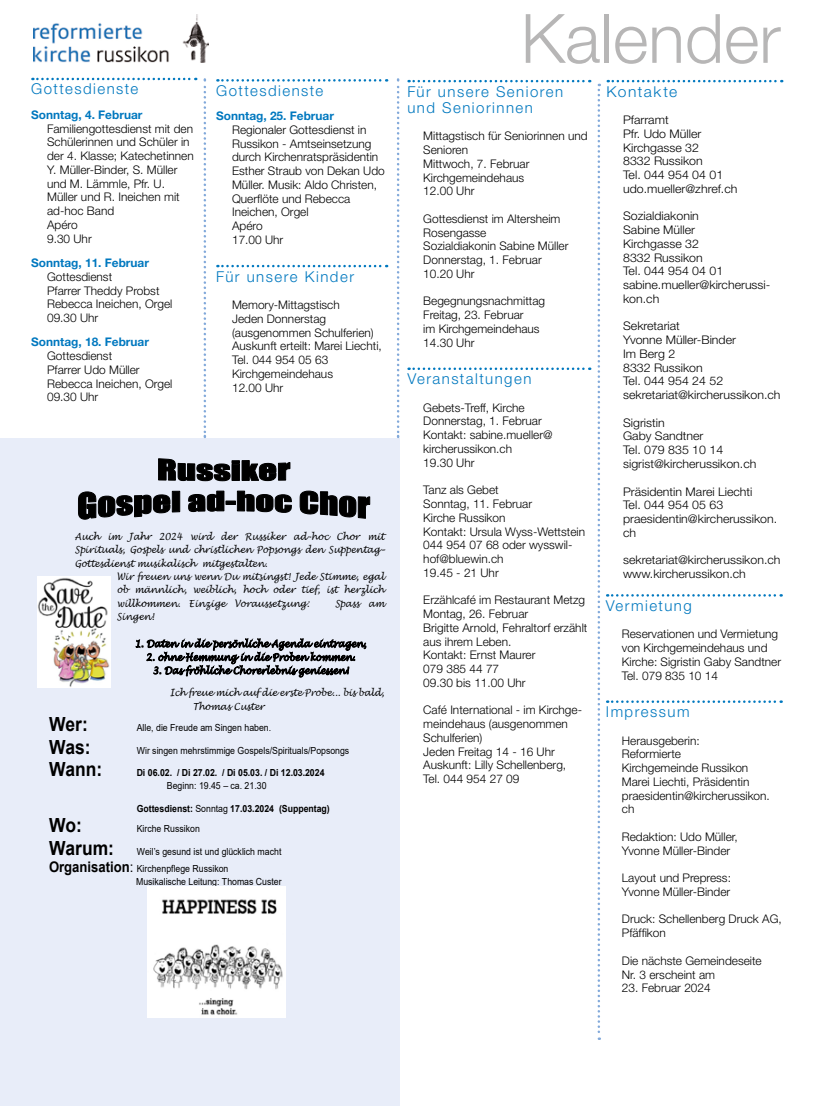
<style>
.page{position:relative;width:815px;height:1106px;background:#fff}
.page>*{position:absolute;margin:0;border:0;box-sizing:border-box;transform-origin:0 0}
.t1{font:300 68.12px "Helvetica Neue LT Pro";color:#b7b6b6}
.t2{font:700 19.5px "Arial";color:#000;scale:.9 1}
.t3{font:300 15px/16.2px "Helvetica Neue LT Pro";letter-spacing:.1em;color:#0078bf}
.t4{font:300 15px "Helvetica Neue LT Pro";letter-spacing:.1em;color:#0078bf;scale:1.04 1}
.t5{font:300 11.88px/13.8px "Helvetica Neue LT Pro";color:#000}
.t6{font:300 11.88px/13.8px "Helvetica Neue LT Pro";color:#000;scale:1.04 1}
.t7{font:700 11.88px "Helvetica Neue LT Pro";color:#0078bf}
.t8{font:italic 9.75px/13.5px "Lucida Handwriting";color:#000;scale:.9 1}
.t9{font:9.75px/17.8px "Arial";color:#000;scale:.9 1}
.t10{font:700 9.75px "Arial";letter-spacing:.005em;color:#000;scale:.9 1}
.s1{font-weight:400}
.s2{font-weight:700;font-size:19.5px}
.s3{font-weight:700;font-size:14.62px}
.s4{font-size:14.62px}
</style>
<div class="page">
<div style="left:0;top:438px;width:399px;height:668px;background:#e8edf9"></div>
<svg style="left:598px;top:84px;width:2px;height:956px"></svg>
<svg style="left:32px;top:78px;width:164px;height:2px"></svg>
<svg style="left:217px;top:79px;width:170px;height:3px"></svg>
<svg style="left:217px;top:265px;width:170px;height:2px"></svg>
<svg style="left:608px;top:80px;width:174px;height:2px"></svg>
<svg style="left:607px;top:594px;width:175px;height:2px"></svg>
<svg style="left:607px;top:700px;width:175px;height:3px"></svg>
<img style="left:33px;top:14px;width:175px;height:49px">
<svg style="left:409px;top:80px;width:181px;height:2px"></svg>
<svg style="left:409px;top:367px;width:181px;height:3px"></svg>
<svg style="left:397px;top:79px;width:2px;height:359px"></svg>
<svg style="left:204px;top:79px;width:2px;height:359px"></svg>
<img style="left:148px;top:886px;width:138px;height:131px">
<svg style="left:158px;top:458px;width:133px;height:23px"></svg>
<svg style="left:78px;top:490px;width:292px;height:30px"></svg>
<img style="left:37px;top:576px;width:73px;height:111px">
<p class="t3" style="left:31px;top:81px;width:109px">Gottesdienste</p>
<p class="t7" style="left:31px;top:107px;width:113px">Sonntag, 4. Februar</p>
<p class="t5" style="left:47px;top:121px;width:148px">Familiengottesdienst mit den<br>Schülerinnen und Schüler in der 4. Klasse; Katechetinnen<br>Y. Müller-Binder, S. Müller und M. Lämmle, Pfr. U.<br>Müller und R. Ineichen mit ad-hoc Band<br>Apéro<br>9.30 Uhr</p>
<p class="t7" style="left:31px;top:255px;width:119px">Sonntag, 11. Februar</p>
<p class="t5" style="left:47px;top:269px;width:127px">Gottesdienst<br>Pfarrer Theddy Probst<br>Rebecca Ineichen, Orgel<br>09.30 Uhr</p>
<p class="t7" style="left:31px;top:335px;width:119px">Sonntag, 18. Februar</p>
<p class="t5" style="left:47px;top:349px;width:127px">Gottesdienst<br>Pfarrer Udo Müller<br>Rebecca Ineichen, Orgel<br>09.30 Uhr</p>
<p class="t3" style="left:216px;top:82px;width:109px">Gottesdienste</p>
<p class="t7" style="left:216px;top:109px;width:119px">Sonntag, 25. Februar</p>
<p class="t5" style="left:232px;top:123px;width:154px">Regionaler Gottesdienst in<br>Russikon - Amtseinsetzung durch Kirchenratspräsidentin<br>Esther Straub von Dekan Udo<br>Müller. Musik: Aldo Christen,<br>Querflöte und Rebecca<br>Ineichen, Orgel<br>Apéro<br>17.00 Uhr</p>
<p class="t3" style="left:216px;top:268px;width:139px">Für unsere Kinder</p>
<p class="t5" style="left:232px;top:298px;width:151px">Memory-Mittagstisch<br>Jeden Donnerstag (ausgenommen Schulferien)<br>Auskunft erteilt: Marei Liechti,<br>Tel. 044 954 05 63<br>Kirchgemeindehaus<br>12.00 Uhr</p>
<p class="t8" style="left:75px;top:530px;width:345px">Auch im Jahr 2024 wird der Russiker ad-hoc Chor mit</p>
<p class="t8" style="left:75px;top:543px;width:345px">Spirituals, Gospels und christlichen Popsongs den Suppentag–</p>
<p class="t8" style="left:75px;top:556px;width:215px">Gottesdienst musikalisch mitgestalten.</p>
<p class="t8" style="left:117px;top:570px;width:299px">Wir freuen uns wenn Du mitsingst! Jede Stimme, egal</p>
<p class="t8" style="left:117px;top:583px;width:299px">ob männlich, weiblich, hoch oder tief, ist herzlich</p>
<p class="t8" style="left:117px;top:597px;width:216px">willkommen. Einzige Voraussetzung:</p>
<p class="t8" style="left:335px;top:597px;width:56px">Spass am</p>
<p class="t8" style="left:117px;top:610px;width:43px">Singen!</p>
<p class="t8" style="left:135px;top:637px;width:259px">1. Daten in die persönliche Agenda eintragen,</p>
<p class="t8" style="left:146px;top:650px;width:234px">2. ohne Hemmung in die Proben kommen.</p>
<p class="t8" style="left:153px;top:664px;width:219px">3. Das fröhliche Chorerlebnis geniessen!</p>
<p class="t8" style="left:193px;top:686px;width:214px;text-indent:-23px">Ich freue mich auf die erste Probe... bis bald,<br>Thomas Custer</p>
<h2 class="t2" style="left:49px;top:710px;width:45px">Wer:</h2>
<p class="t9" style="left:137px;top:719px;width:151px">Alle, die Freude am Singen haben.</p>
<h2 class="t2" style="left:49px;top:733px;width:48px">Was:</h2>
<p class="t9" style="left:137px;top:741px;width:238px">Wir singen mehrstimmige Gospels/Spirituals/Popsongs</p>
<h2 class="t2" style="left:49px;top:755px;width:61px">Wann:</h2>
<p class="t10" style="left:137px;top:765px;width:210px">Di 06.02. / Di 27.02. / Di 05.03. / Di 12.03.2024</p>
<p class="t9" style="left:167px;top:777px;width:112px">Beginn: 19.45 – ca. 21.30</p>
<p class="t10" style="left:137px;top:801px;width:216px">Gottesdienst: <span class="s1">Sonntag</span> 17.03.2024 (Suppentag)</p>
<h2 class="t2" style="left:49px;top:811px;width:38px">Wo:</h2>
<p class="t9" style="left:137px;top:819px;width:72px">Kirche Russikon</p>
<p class="t9" style="left:49px;top:842px;width:260px"><span class="s2">Warum:</span> Weil’s gesund ist und glücklich macht<br><span class="s3">Organisation</span><span class="s4">:</span> Kirchenpflege Russikon</p>
<p class="t9" style="left:136px;top:872px;width:163px">Musikalische Leitung: Thomas Custer</p>
<h1 class="t1" style="left:521px;top:-3px;width:261px">Kalender</h1>
<p class="t3" style="left:407px;top:83px;width:157px">Für unsere Senioren und Seniorinnen</p>
<p class="t5" style="left:423px;top:129px;width:166px">Mittagstisch für Seniorinnen und<br>Senioren<br>Mittwoch, 7. Februar<br>Kirchgemeindehaus<br>12.00 Uhr</p>
<p class="t5" style="left:423px;top:211px;width:147px">Gottesdienst im Altersheim<br>Rosengasse<br>Sozialdiakonin Sabine Müller<br>Donnerstag, 1. Februar<br>10.20 Uhr</p>
<p class="t5" style="left:423px;top:294px;width:123px">Begegnungsnachmittag<br>Freitag, 23. Februar<br>im Kirchgemeindehaus<br>14.30 Uhr</p>
<p class="t3" style="left:407px;top:370px;width:126px">Veranstaltungen</p>
<p class="t5" style="left:423px;top:400px;width:131px">Gebets-Treff, Kirche<br>Donnerstag, 1. Februar<br>Kontakt: sabine.mueller@ kircherussikon.ch<br>19.30 Uhr</p>
<p class="t5" style="left:423px;top:483px;width:163px">Tanz als Gebet<br>Sonntag, 11. Februar<br>Kirche Russikon<br>Kontakt: Ursula Wyss-Wettstein<br>044 954 07 68 oder wysswil&shy;hof@bluewin.ch<br>19.45 - 21 Uhr</p>
<p class="t5" style="left:423px;top:593px;width:166px">Erzählcafé im Restaurant Metzg<br>Montag, 26. Februar<br>Brigitte Arnold, Fehraltorf erzählt aus ihrem Leben.<br>Kontakt: Ernst Maurer<br>079 385 44 77<br>09.30 bis 11.00 Uhr</p>
<p class="t5" style="left:423px;top:703px;width:160px">Café International - im Kirchge&shy;meindehaus (ausgenommen<br>Schulferien)<br>Jeden Freitag 14 - 16 Uhr<br>Auskunft: Lilly Schellenberg,<br>Tel. 044 954 27 09</p>
<p class="t4" style="left:606px;top:82px;width:70px">Kontakte</p>
<p class="t6" style="left:623px;top:113px;width:111px">Pfarramt<br>Pfr. Udo Müller<br>Kirchgasse 32<br>8332 Russikon<br>Tel. 044 954 04 01 udo.mueller@zhref.ch</p>
<p class="t6" style="left:623px;top:209px;width:143px">Sozialdiakonin<br>Sabine Müller<br>Kirchgasse 32<br>8332 Russikon<br>Tel. 044 954 04 01 sabine.mueller@kircherussi&shy;kon.ch</p>
<p class="t6" style="left:623px;top:319px;width:153px">Sekretariat<br>Yvonne Müller-Binder<br>Im Berg 2<br>8332 Russikon<br>Tel. 044 954 24 52 sekretariat@kircherussikon.ch</p>
<p class="t6" style="left:623px;top:415px;width:130px">Sigristin<br>Gaby Sandtner<br>Tel. 079 835 10 14 sigrist@kircherussikon.ch</p>
<p class="t6" style="left:623px;top:484px;width:150px">Präsidentin Marei Liechti<br>Tel. 044 954 05 63 praesidentin@kircherussikon. ch</p>
<p class="t6" style="left:623px;top:553px;width:153px">sekretariat@kircherussikon.ch www.kircherussikon.ch</p>
<p class="t3" style="left:606px;top:597px;width:87px">Vermietung</p>
<p class="t5" style="left:622px;top:627px;width:161px">Reservationen und Vermietung von Kirchgemeindehaus und<br>Kirche: Sigristin Gaby Sandtner<br>Tel. 079 835 10 14</p>
<p class="t3" style="left:606px;top:703px;width:85px">Impressum</p>
<p class="t5" style="left:622px;top:733px;width:150px">Herausgeberin:<br>Reformierte<br>Kirchgemeinde Russikon<br>Marei Liechti, Präsidentin praesidentin@kircherussikon. ch</p>
<p class="t5" style="left:622px;top:829px;width:117px">Redaktion: Udo Müller,<br>Yvonne Müller-Binder</p>
<p class="t5" style="left:622px;top:870px;width:111px">Layout und Prepress:<br>Yvonne Müller-Binder</p>
<p class="t5" style="left:622px;top:912px;width:161px">Druck: Schellenberg Druck AG,<br>Pfäffikon</p>
<p class="t5" style="left:622px;top:953px;width:141px">Die nächste Gemeindeseite<br>Nr. 3 erscheint am</p>
<p class="t5" style="left:622px;top:980px;width:90px">23. Februar 2024</p>
</div>
